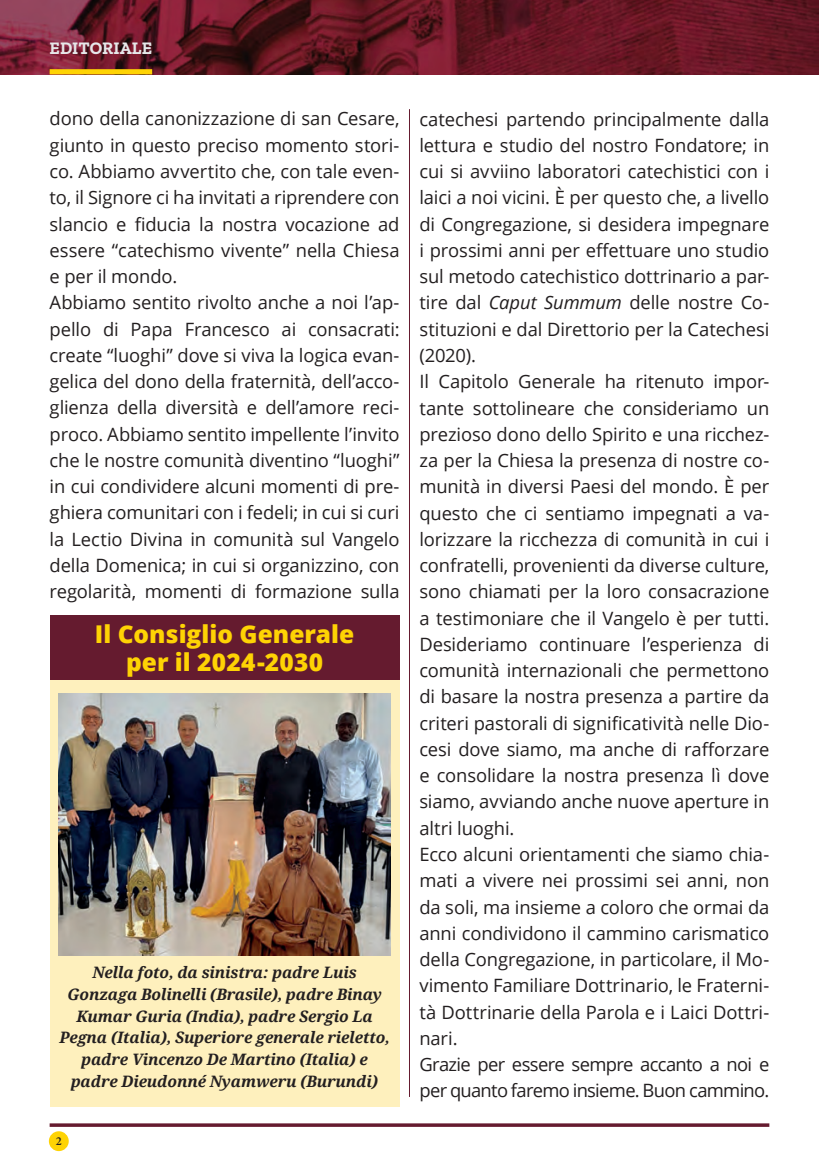
<style>
.page{position:relative;width:819px;height:1166px;background:#fff}
.page>*{position:absolute;margin:0;border:0;box-sizing:border-box;transform-origin:0 0}
.BOX_-Titolo{font:800 24.5px/28px "Open Sans";letter-spacing:.005em;color:#fed304;text-align:center}
.Testo_articolo_10_5{font:18.38px/26.2px "Open Sans";letter-spacing:-.01em;color:#231f20;text-align:justify}
.Testo_articolo_10_5-2{font:18.38px/26.2px "Open Sans";letter-spacing:-.035em;color:#231f20}
.Titolo_testata{font:700 17.5px "Zilla Slab";letter-spacing:.005em;color:#e6e7e9}
.BOX_-_Firma{font:italic 700 15.75px/21.9px "Droid Serif";letter-spacing:-.01em;color:#231f20;text-align:center}
.t1{font:600 12.25px "Minion Pro";color:#231f20}
.s1{font-style:italic}
</style>
<div class="page">
<div style="left:49px;top:1131px;width:20px;height:20px;background:#fed304;border-radius:50%"></div>
<svg style="left:50px;top:1123px;width:719px;height:4px;background:#773648"></svg>
<img style="left:0;top:0;width:819px;height:74px">
<div style="left:50px;top:69px;width:102px;height:5px;background:#fed304"></div>
<hr style="left:409px;top:109px;width:1px;height:988px;background:#651b2f">
<div style="left:50px;top:642px;width:349px;height:464px;background:#fef0bd"></div>
<div style="left:50px;top:615px;width:349px;height:65px;background:#651b2f"></div>
<img style="left:59px;top:693px;width:332px;height:262px">
<p class="Titolo_testata" style="left:50px;top:38px;width:104px">EDITORIALE</p>
<p class="Testo_articolo_10_5" style="left:50px;top:105px;width:351px">dono della canonizzazione di san Cesare, giunto in questo preciso momento stori&shy;co. Abbiamo avvertito che, con tale even&shy;to, il Signore ci ha invitati a riprendere con slancio e fiducia la nostra vocazione ad essere “catechismo vivente” nella Chiesa e per il mondo.</p>
<p class="Testo_articolo_10_5" style="left:50px;top:289px;width:351px">Abbiamo sentito rivolto anche a noi l’ap&shy;pello di Papa Francesco ai consacrati: create “luoghi” dove si viva la logica evan&shy;gelica del dono della fraternità, dell’acco&shy;glienza della diversità e dell’amore reci&shy;proco. Abbiamo sentito impellente l’invito che le nostre comunità diventino “luoghi” in cui condividere alcuni momenti di pre&shy;ghiera comunitari con i fedeli; in cui si curi la Lectio Divina in comunità sul Vangelo della Domenica; in cui si organizzino, con regolarità, momenti di formazione sulla</p>
<p class="BOX_-Titolo" style="left:95px;top:618px;width:261px">Il Consiglio Generale per il 2024-2030</p>
<p class="BOX_-_Firma" style="left:59px;top:961px;width:332px">Nella foto, da sinistra: padre Luis Gonzaga Bolinelli (Brasile), padre Binay Kumar Guria (India), padre Sergio La Pegna (Italia), Superiore generale rieletto, padre Vincenzo De Martino (Italia) e padre Dieudonné Nyamweru (Burundi)</p>
<p class="t1" style="left:56px;top:1134px;width:8px">2</p>
<p class="Testo_articolo_10_5" style="left:419px;top:105px;width:351px">catechesi partendo principalmente dalla lettura e studio del nostro Fondatore; in cui si avviino laboratori catechistici con i laici a noi vicini. È per questo che, a livello di Congregazione, si desidera impegnare i prossimi anni per effettuare uno studio sul metodo catechistico dottrinario a par&shy;tire dal <span class="s1">Caput Summum</span> delle nostre Co&shy;stituzioni e dal Direttorio per la Catechesi (2020).</p>
<p class="Testo_articolo_10_5" style="left:419px;top:368px;width:351px">Il Capitolo Generale ha ritenuto impor&shy;tante sottolineare che consideriamo un prezioso dono dello Spirito e una ricchez&shy;za per la Chiesa la presenza di nostre co&shy;munità in diversi Paesi del mondo. È per questo che ci sentiamo impegnati a va&shy;lorizzare la ricchezza di comunità in cui i confratelli, provenienti da diverse culture, sono chiamati per la loro consacrazione a testimoniare che il Vangelo è per tutti.<br>Desideriamo continuare l’esperienza di comunità internazionali che permettono di basare la nostra presenza a partire da criteri pastorali di significatività nelle Dio&shy;cesi dove siamo, ma anche di rafforzare e consolidare la nostra presenza lì dove siamo, avviando anche nuove aperture in altri luoghi.</p>
<p class="Testo_articolo_10_5" style="left:419px;top:841px;width:351px">Ecco alcuni orientamenti che siamo chia&shy;mati a vivere nei prossimi sei anni, non da soli, ma insieme a coloro che ormai da anni condividono il cammino carismatico della Congregazione, in particolare, il Mo&shy;vimento Familiare Dottrinario, le Fraterni&shy;tà Dottrinarie della Parola e i Laici Dottri&shy;nari.</p>
<p class="Testo_articolo_10_5-2" style="left:419px;top:1051px;width:351px">Grazie per essere sempre accanto a noi e per quanto faremo insieme. Buon cammino.</p>
</div>
